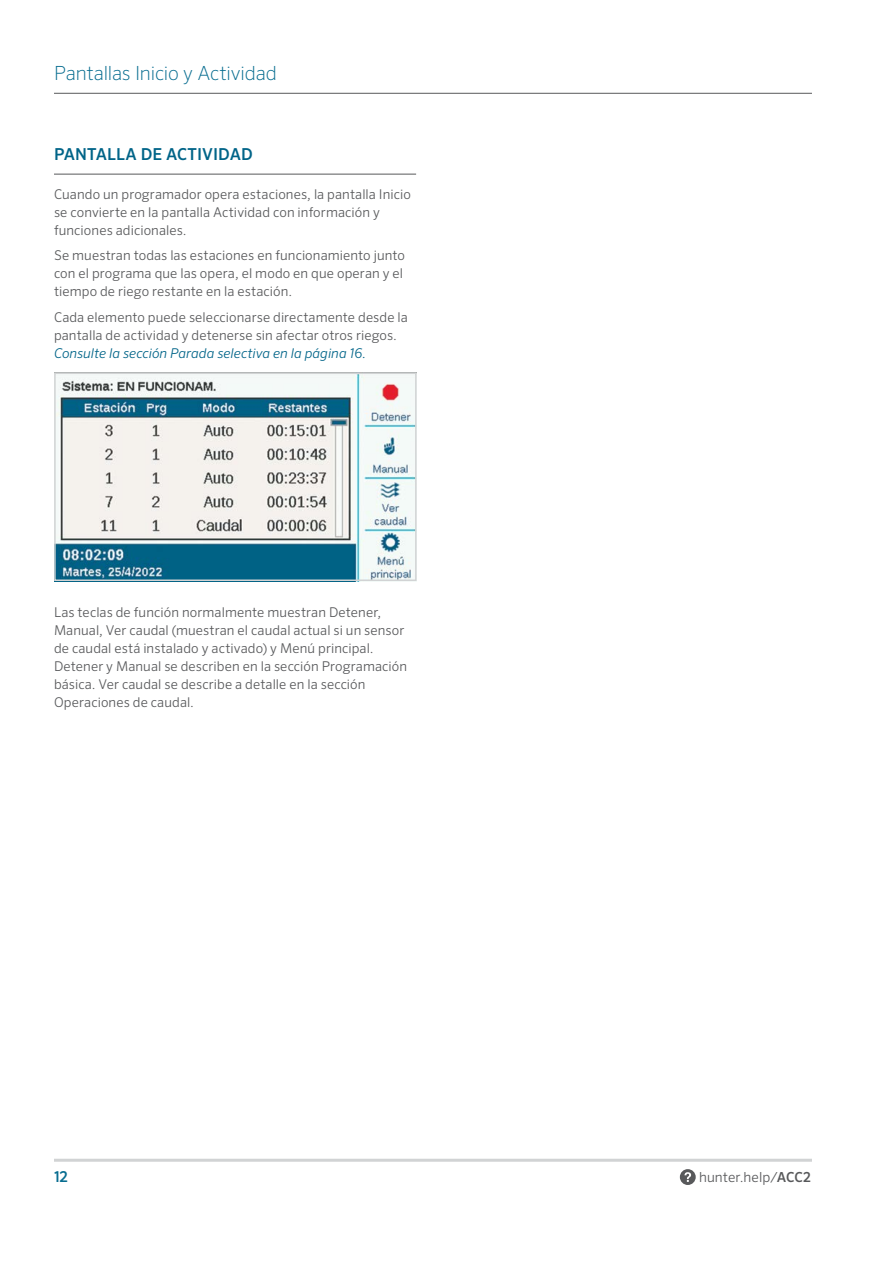
<style>
.page{position:relative;width:893px;height:1263px;background:#fff}
.page>*{position:absolute;margin:0;border:0;box-sizing:border-box;transform-origin:0 0}
.t1{font:200 19.5px "Sero Pro";letter-spacing:-.01em;color:#086d90}
.t2{font:500 16.5px "Sero Pro";letter-spacing:.005em;color:#006488}
.t3{font:500 15px "Sero Pro";color:#086d90}
.t4{font:300 13.8px "Sero Pro";letter-spacing:.005em;color:#58595b}
.t5{font:300 13.5px/18px "Sero Pro";letter-spacing:.005em;color:#58595b}
.t6{font:italic 300 13.5px "Sero Pro";color:#006488}
.s1{font-weight:500}
</style>
<div class="page">
<hr style="left:54px;top:1159px;width:758px;height:3px;background:#d1d3d4">
<div style="left:680px;top:1169px;width:16px;height:16px;background:#58595b;border-radius:50%"></div>
<svg style="left:684px;top:1172px;width:7px;height:10px"></svg>
<hr style="left:54px;top:93px;width:758px;height:1px;background:#58595b">
<img style="left:57px;top:376px;width:357px;height:202px">
<div style="left:54px;top:373px;width:363px;height:208px;border:2px solid #d1d3d4"></div>
<hr style="left:54px;top:174px;width:362px;height:1px;background:#58595b">
<h1 class="t1" style="left:54px;top:61px;width:224px">Pantallas Inicio y Actividad</h1>
<p class="t2" style="left:54px;top:145px;width:200px">PANTALLA DE ACTIVIDAD</p>
<p class="t5" style="left:54px;top:185px;width:358px">Cuando un programador opera estaciones, la pantalla Inicio se convierte en la pantalla Actividad con información y funciones adicionales.</p>
<p class="t5" style="left:54px;top:246px;width:352px">Se muestran todas las estaciones en funcionamiento junto con el programa que las opera, el modo en que operan y el tiempo de riego restante en la estación.</p>
<p class="t5" style="left:54px;top:308px;width:355px">Cada elemento puede seleccionarse directamente desde la pantalla de actividad y detenerse sin afectar otros riegos.</p>
<p class="t6" style="left:54px;top:345px;width:314px">Consulte la sección Parada selectiva en la página 16.</p>
<p class="t5" style="left:54px;top:603px;width:355px">Las teclas de función normalmente muestran Detener, Manual, Ver caudal (muestran el caudal actual si un sensor de caudal está instalado y activado) y Menú principal.<br>Detener y Manual se describen en la sección Programación básica. Ver caudal se describe a detalle en la sección Operaciones de caudal.</p>
<p class="t3" style="left:54px;top:1167px;width:16px">12</p>
<p class="t4" style="left:699px;top:1169px;width:113px">hunter.help/<span class="s1">ACC2</span></p>
</div>
